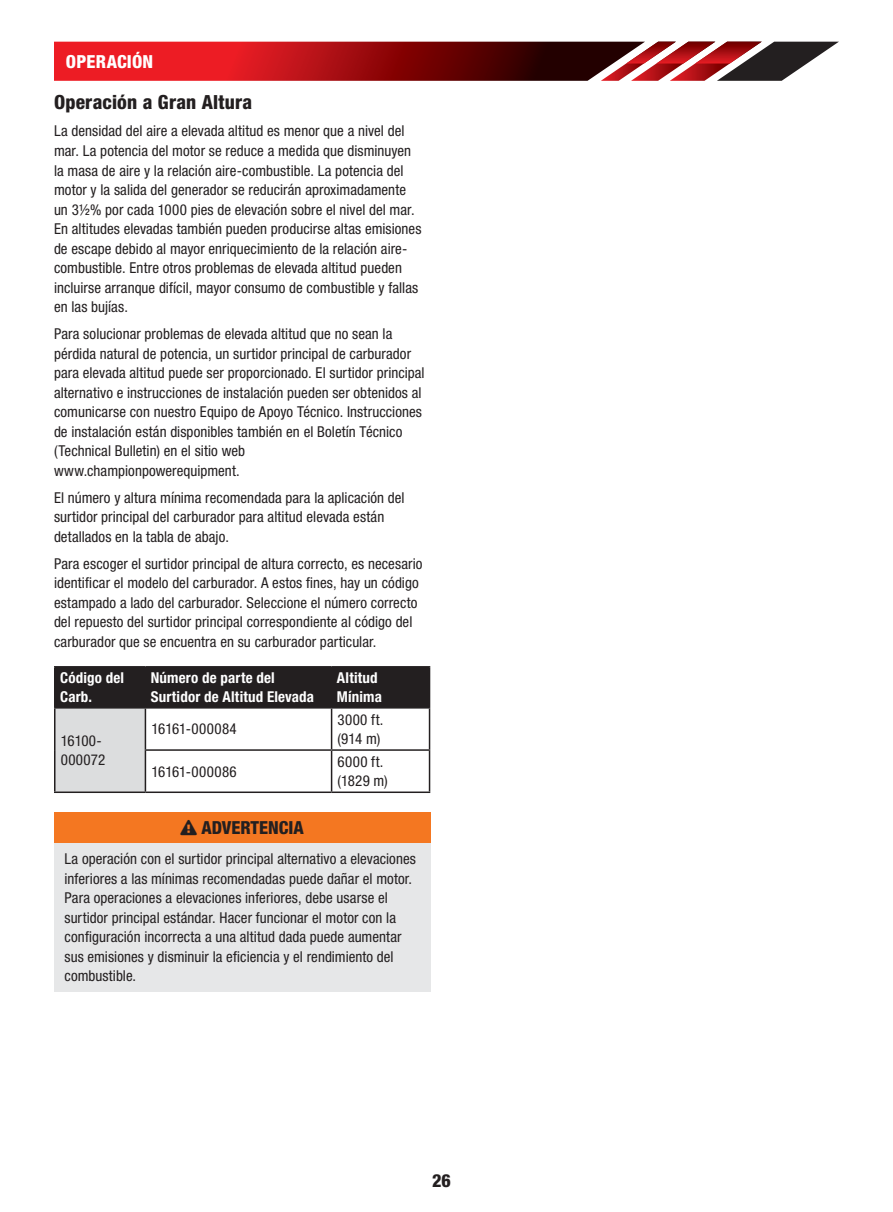
<style>
.page{position:relative;width:893px;height:1212px;background:#fff}
.page>*{position:absolute;margin:0;border:0;box-sizing:border-box;transform-origin:0 0}
.t1{font:800 condensed 19.5px "Helvetica Neue LT Std";letter-spacing:.01em;color:#231f20}
.t2{font:800 condensed 18px "Helvetica Neue LT Std";color:#231f20}
.t3{font:800 condensed 18px "Helvetica Neue LT Std";color:#fff}
.t4{font:condensed 15px/19.5px "Helvetica Neue LT Std";letter-spacing:.005em;color:#231f20}
.t5{font:700 condensed 15px/19.5px "Helvetica Neue LT Std";letter-spacing:.01em;color:#fff}
.t6{font:condensed 15px/19.5px "Helvetica Neue LT Std";letter-spacing:.025em;color:#231f20}
</style>
<div class="page">
<svg style="left:54px;top:42px;width:785px;height:39px;background:#9e282b"></svg>
<div style="left:56px;top:667px;width:373px;height:40px;background:#231f20"></div>
<div style="left:55px;top:708px;width:90px;height:84px;background:#dcddde"></div>
<hr style="left:54px;top:666px;width:91px;height:1px;background:#231f20">
<hr style="left:54px;top:667px;width:2px;height:40px;background:#231f20">
<hr style="left:145px;top:666px;width:187px;height:1px;background:#231f20">
<hr style="left:145px;top:667px;width:1px;height:40px;background:#231f20">
<hr style="left:332px;top:666px;width:98px;height:1px;background:#231f20">
<hr style="left:331px;top:667px;width:1px;height:40px;background:#231f20">
<hr style="left:429px;top:667px;width:1px;height:40px;background:#231f20">
<hr style="left:54px;top:707px;width:91px;height:1px;background:#231f20">
<hr style="left:54px;top:708px;width:2px;height:42px;background:#231f20">
<hr style="left:145px;top:707px;width:187px;height:1px;background:#231f20">
<hr style="left:145px;top:708px;width:1px;height:41px;background:#231f20">
<hr style="left:332px;top:707px;width:98px;height:1px;background:#231f20">
<hr style="left:331px;top:708px;width:1px;height:41px;background:#231f20">
<hr style="left:429px;top:708px;width:1px;height:41px;background:#231f20">
<hr style="left:54px;top:750px;width:2px;height:41px;background:#231f20">
<hr style="left:145px;top:749px;width:187px;height:2px;background:#231f20">
<hr style="left:145px;top:751px;width:1px;height:40px;background:#231f20">
<hr style="left:332px;top:749px;width:98px;height:2px;background:#231f20">
<hr style="left:331px;top:751px;width:1px;height:40px;background:#231f20">
<hr style="left:429px;top:751px;width:1px;height:40px;background:#231f20">
<hr style="left:54px;top:791px;width:91px;height:2px;background:#231f20">
<hr style="left:145px;top:791px;width:187px;height:2px;background:#231f20">
<hr style="left:332px;top:791px;width:98px;height:2px;background:#231f20">
<div style="left:54px;top:812px;width:376px;height:31px;background:#f47721"></div>
<div style="left:54px;top:843px;width:376px;height:149px;background:#e6e7e8"></div>
<p class="t3" style="left:66px;top:51px;width:21px">Operaci</p>
<p class="t3" style="left:132px;top:51px;width:21px">ón</p>
<h1 class="t1" style="left:54px;top:90px;width:200px">Operación a Gran Altura</h1>
<p class="t4" style="left:54px;top:121px;width:369px">La densidad del aire a elevada altitud es menor que a nivel del mar. La potencia del motor se reduce a medida que disminuyen la masa de aire y la relación aire-combustible. La potencia del motor y la salida del generador se reducirán aproximadamente un 3½% por cada 1000 pies de elevación sobre el nivel del mar.<br>En altitudes elevadas también pueden producirse altas emisiones de escape debido al mayor enriquecimiento de la relación aire&shy;combustible. Entre otros problemas de elevada altitud pueden incluirse arranque difícil, mayor consumo de combustible y fallas en las bujías.</p>
<p class="t4" style="left:54px;top:324px;width:372px">Para solucionar problemas de elevada altitud que no sean la pérdida natural de potencia, un surtidor principal de carburador para elevada altitud puede ser proporcionado. El surtidor principal alternativo e instrucciones de instalación pueden ser obtenidos al comunicarse con nuestro Equipo de Apoyo Técnico. Instrucciones de instalación están disponibles también en el Boletín Técnico (Technical Bulletin) en el sitio web www.championpowerequipment.</p>
<p class="t4" style="left:54px;top:487px;width:352px">El número y altura mínima recomendada para la aplicación del surtidor principal del carburador para altitud elevada están detallados en la tabla de abajo.</p>
<p class="t4" style="left:54px;top:553px;width:370px">Para escoger el surtidor principal de altura correcto, es necesario identificar el modelo del carburador. A estos fines, hay un código estampado a lado del carburador. Seleccione el número correcto del repuesto del surtidor principal correspondiente al código del carburador que se encuentra en su carburador particular.</p>
<p class="t5" style="left:60px;top:668px;width:65px">Código del<br>Carb.</p>
<p class="t5" style="left:151px;top:668px;width:165px">Número de parte del<br>Surtidor de Altitud Elevada</p>
<p class="t5" style="left:337px;top:668px;width:47px">Altitud<br>Mínima</p>
<p class="t4" style="left:61px;top:730px;width:46px">16100-<br>000072</p>
<p class="t4" style="left:151px;top:719px;width:87px">16161-000084</p>
<p class="t6" style="left:338px;top:709px;width:47px">3000 ft. (914 m)</p>
<p class="t4" style="left:151px;top:761px;width:87px">16161-000086</p>
<p class="t6" style="left:338px;top:752px;width:52px">6000 ft. (1829 m)</p>
<p class="t2" style="left:180px;top:816px;width:125px">❑ ADVERTENCIA</p>
<p class="t4" style="left:64px;top:849px;width:353px">La operación con el surtidor principal alternativo a elevaciones inferiores a las mínimas recomendadas puede dañar el motor.<br>Para operaciones a elevaciones inferiores, debe usarse el surtidor principal estándar. Hacer funcionar el motor con la configuración incorrecta a una altitud dada puede aumentar sus emisiones y disminuir la eficiencia y el rendimiento del combustible.</p>
<p class="t2" style="left:432px;top:1169px;width:20px">26</p>
</div>
